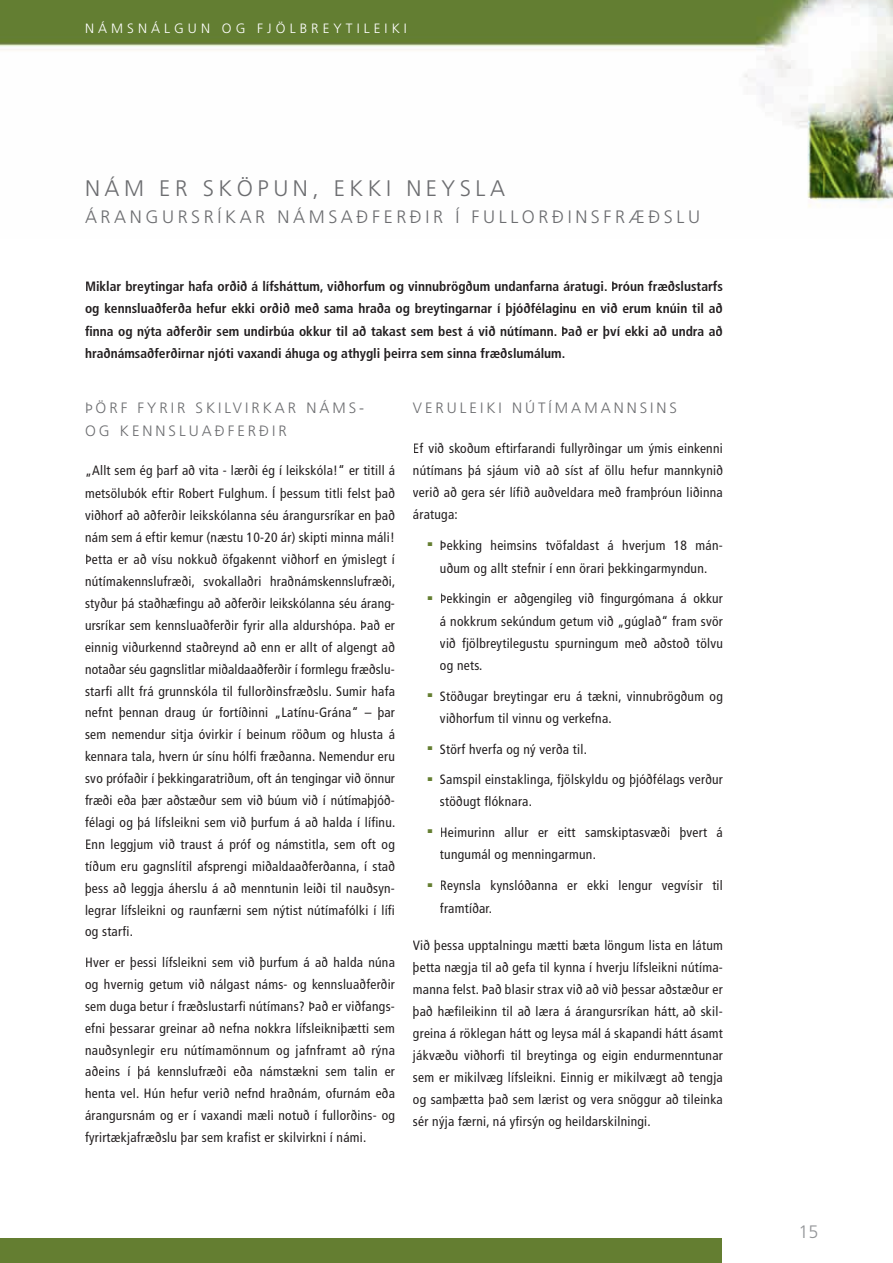
<style>
.page{position:relative;width:893px;height:1263px;background:#fff}
.page>*{position:absolute;margin:0;border:0;box-sizing:border-box;transform-origin:0 0}
.t1{font:300 22.5px "Frutiger";letter-spacing:.2em;color:#6c6d70}
.t2{font:300 18px "Frutiger";letter-spacing:.2em;color:#6c6d70}
.t3{font:300 18px "Frutiger";color:#939598}
.t4{font:300 15px/22.5px "Frutiger";letter-spacing:.2em;color:#6c6d70}
.t5{font:condensed 13.5px/21.9px "Frutiger";letter-spacing:.02em;color:#231f20;text-align:justify}
.t6{font:700 condensed 13.5px/22.5px "Frutiger";color:#231f20;text-align:justify}
.t7{font:300 13.5px "Frutiger";letter-spacing:.3em;color:#fff}
</style>
<div class="page">
<div style="left:0;top:1238px;width:722px;height:25px;background:#647e31"></div>
<img style="left:3px;top:0;width:890px;height:207px">
<img style="left:0;top:0;width:3px;height:50px">
<p class="t7" style="left:85px;top:21px;width:323px">NÁMSNÁLGUN OG FJÖLBREYTILEIKI</p>
<h1 class="t1" style="left:85px;top:175px;width:422px">NÁM ER SKÖPUN, EKKI NEYSLA</h1>
<h2 class="t2" style="left:85px;top:207px;width:617px">ÁRANGURSRÍKAR NÁMSAÐFERÐIR Í FULLORÐINSFRÆÐSLU</h2>
<p class="t6" style="left:85px;top:275px;width:639px">Miklar breytingar hafa orðið á lífsháttum, viðhorfum og vinnubrögðum undanfarna áratugi. Þróun fræðslustarfs og kennsluaðferða hefur ekki orðið með sama hraða og breytingarnar í þjóðfélaginu en við erum knúin til að finna og nýta aðferðir sem undirbúa okkur til að takast sem best á við nútímann. Það er því ekki að undra að hraðnámsaðferðirnar njóti vaxandi áhuga og athygli þeirra sem sinna fræðslumálum.</p>
<p class="t4" style="left:85px;top:397px;width:281px">ÞÖRF FYRIR SKILVIRKAR NÁMS-<br>OG KENNSLUAÐFERÐIR</p>
<p class="t5" style="left:85px;top:460px;width:312px">„Allt sem ég þarf að vita - lærði ég í leikskóla!“ er titill á metsölubók eftir Robert Fulghum. Í þessum titli felst það viðhorf að aðferðir leikskólanna séu árangursríkar en það nám sem á eftir kemur (næstu 10-20 ár) skipti minna máli!<br>Þetta er að vísu nokkuð öfgakennt viðhorf en ýmislegt í nútímakennslufræði, svokallaðri hraðnámskennslufræði, styður þá staðhæfingu að aðferðir leikskólanna séu árang&shy;ursríkar sem kennsluaðferðir fyrir alla aldurshópa. Það er einnig viðurkennd staðreynd að enn er allt of algengt að notaðar séu gagnslitlar miðaldaaðferðir í formlegu fræðslu&shy;starfi allt frá grunnskóla til fullorðinsfræðslu. Sumir hafa nefnt þennan draug úr fortíðinni „Latínu-Grána“ – þar sem nemendur sitja óvirkir í beinum röðum og hlusta á kennara tala, hvern úr sínu hólfi fræðanna. Nemendur eru svo prófaðir í þekkingaratriðum, oft án tengingar við önnur fræði eða þær aðstæður sem við búum við í nútímaþjóð&shy;félagi og þá lífsleikni sem við þurfum á að halda í lífinu.<br>Enn leggjum við traust á próf og námstitla, sem oft og tíðum eru gagnslítil afsprengi miðaldaaðferðanna, í stað þess að leggja áherslu á að menntunin leiði til nauðsyn&shy;legrar lífsleikni og raunfærni sem nýtist nútímafólki í lífi og starfi.</p>
<p class="t5" style="left:85px;top:951px;width:311px">Hver er þessi lífsleikni sem við þurfum á að halda núna og hvernig getum við nálgast náms- og kennsluaðferðir sem duga betur í fræðslustarfi nútímans? Það er viðfangs&shy;efni þessarar greinar að nefna nokkra lífsleikniþætti sem nauðsynlegir eru nútímamönnum og jafnframt að rýna aðeins í þá kennslufræði eða námstækni sem talin er henta vel. Hún hefur verið nefnd hraðnám, ofurnám eða árangursnám og er í vaxandi mæli notuð í fullorðins- og fyrirtækjafræðslu þar sem krafist er skilvirkni í námi.</p>
<p class="t4" style="left:413px;top:397px;width:266px">VERULEIKI NÚTÍMAMANNSINS</p>
<p class="t5" style="left:413px;top:437px;width:311px">Ef við skoðum eftirfarandi fullyrðingar um ýmis einkenni nútímans þá sjáum við að síst af öllu hefur mannkynið verið að gera sér lífið auðveldara með framþróun liðinna áratuga:</p>
<p class="t5" style="left:426px;top:534px;width:298px;line-height:22.5px;text-align:center"><sup>.</sup> Þekking heimsins tvöfaldast á hverjum 18 mán&shy;uðum og allt stefnir í enn örari þekkingarmyndun.</p>
<p class="t5" style="left:440px;top:588px;width:284px;text-indent:-14px"><sup>.</sup> Þekkingin er aðgengileg við fingurgómana á okkur á nokkrum sekúndum getum við „gúglað“ fram svör við fjölbreytilegustu spurningum með aðstoð tölvu og nets.</p>
<p class="t5" style="left:440px;top:685px;width:284px;text-indent:-14px"><sup>.</sup> Stöðugar breytingar eru á tækni, vinnubrögðum og viðhorfum til vinnu og verkefna.</p>
<p class="t5" style="left:426px;top:738px;width:162px"><sup>.</sup> Störf hverfa og ný verða til.</p>
<p class="t5" style="left:440px;top:768px;width:284px;text-indent:-14px"><sup>.</sup> Samspil einstaklinga, fjölskyldu og þjóðfélags verður stöðugt flóknara.</p>
<p class="t5" style="left:440px;top:821px;width:284px;text-indent:-14px"><sup>.</sup> Heimurinn allur er eitt samskiptasvæði þvert á tungumál og menningarmun.</p>
<p class="t5" style="left:440px;top:874px;width:284px;line-height:22.5px;text-indent:-14px"><sup>.</sup> Reynsla kynslóðanna er ekki lengur vegvísir til framtíðar.</p>
<p class="t5" style="left:413px;top:934px;width:311px">Við þessa upptalningu mætti bæta löngum lista en látum þetta nægja til að gefa til kynna í hverju lífsleikni nútíma&shy;manna felst. Það blasir strax við að við þessar aðstæður er það hæfileikinn til að læra á árangursríkan hátt, að skil&shy;greina á röklegan hátt og leysa mál á skapandi hátt ásamt jákvæðu viðhorfi til breytinga og eigin endurmenntunar sem er mikilvæg lífsleikni. Einnig er mikilvægt að tengja og samþætta það sem lærist og vera snöggur að tileinka sér nýja færni, ná yfirsýn og heildarskilningi.</p>
<h2 class="t3" style="left:798px;top:1222px;width:22px">15</h2>
</div>
